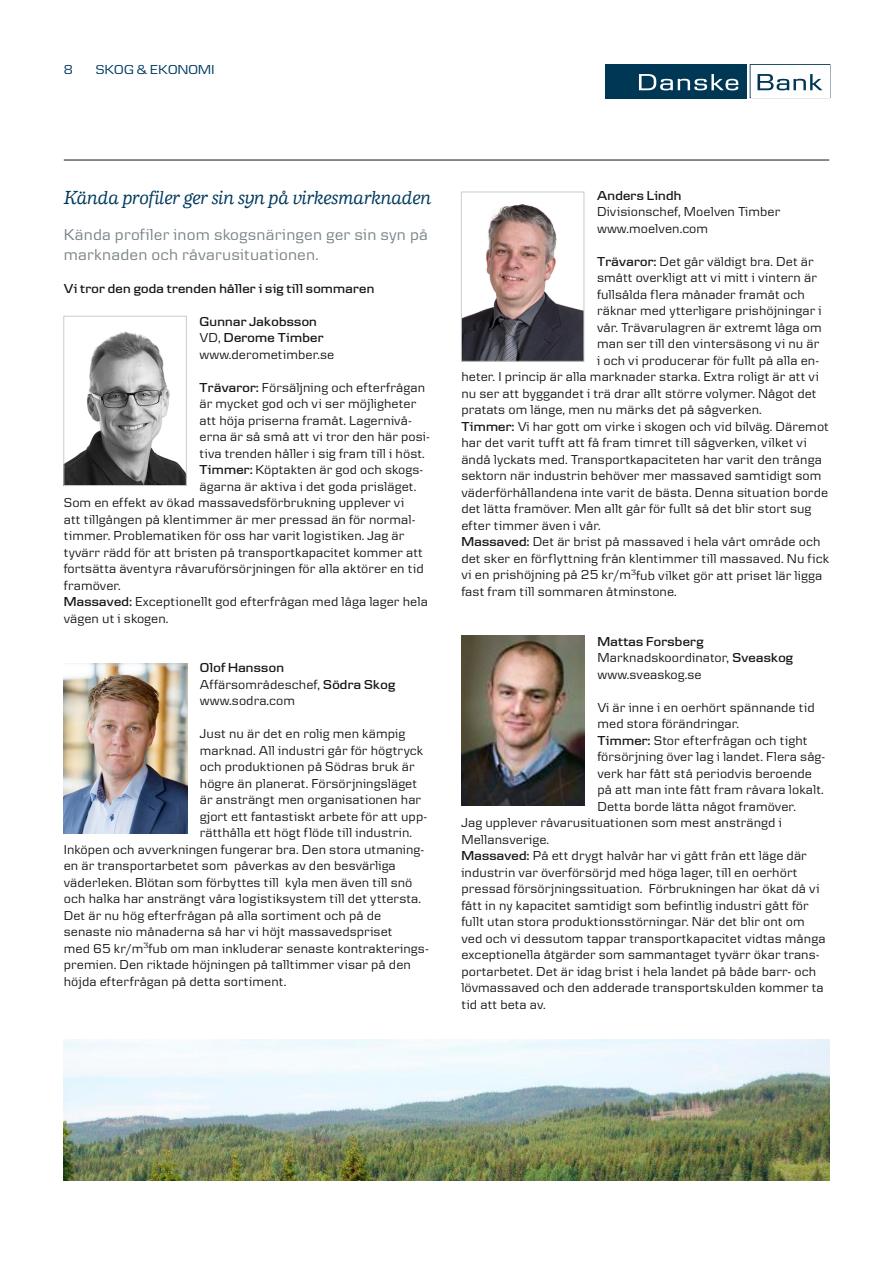
<style>
.page{position:relative;width:893px;height:1263px;background:#fff}
.page>*{position:absolute;margin:0;border:0;box-sizing:border-box;transform-origin:0 0}
.t1{font:italic 500 19.5px "Danske Human";letter-spacing:-.025em;color:#003a60}
.t2{font:16.5px/19.5px "Danske Text";letter-spacing:.01em;color:#798286}
.t3{font:13.5px/16.5px "Danske Text";letter-spacing:.005em;color:#161614}
.t4{font:600 13.5px/16.5px "Danske Headline";letter-spacing:.02em;color:#161614}
.t5{font:13.5px "Danske Headline";letter-spacing:.02em;color:#003a60}
.s1{font-family:"Danske Text";font-weight:400}
.s2{font-family:"Danske Headline";font-weight:600}
</style>
<div class="page">
<hr style="left:64px;top:160px;width:765px;height:1px;background:#161614">
<div style="left:605px;top:64px;width:141px;height:34px;background:#003754"></div>
<svg style="left:639px;top:74px;width:99px;height:16px"></svg>
<svg style="left:750px;top:64px;width:80px;height:34px"></svg>
<img style="left:65px;top:331px;width:120px;height:153px">
<div style="left:63px;top:316px;width:124px;height:170px;border:1px solid #c5cfcc"></div>
<img style="left:64px;top:663px;width:123px;height:170px">
<img style="left:463px;top:204px;width:119px;height:156px">
<div style="left:461px;top:192px;width:123px;height:170px;border:1px solid #c5cfcc"></div>
<img style="left:461px;top:635px;width:124px;height:170px">
<img style="left:64px;top:1040px;width:765px;height:140px">
<p class="t5" style="left:64px;top:61px;width:11px">8</p>
<p class="t5" style="left:96px;top:62px;width:120px">SKOG &amp; EKONOMI</p>
<h1 class="t1" style="left:64px;top:187px;width:369px">Kända profiler ger sin syn på virkesmarknaden</h1>
<p class="t2" style="left:64px;top:225px;width:366px">Kända profiler inom skogsnäringen ger sin syn på marknaden och råvarusituationen.</p>
<p class="t4" style="left:64px;top:280px;width:312px">Vi tror den goda trenden håller i sig till sommaren</p>
<p class="t4" style="left:199px;top:313px;width:125px">Gunnar Jakobsson<br><span class="s1">VD,</span> Derome Timber</p>
<p class="t3" style="left:199px;top:346px;width:136px">www.derometimber.se</p>
<p class="t3" style="left:199px;top:379px;width:227px"><span class="s2">Trävaror:</span> Försäljning och efterfrågan</p>
<p class="t3" style="left:199px;top:395px;width:218px">är mycket god och vi ser möjligheter</p>
<p class="t3" style="left:199px;top:412px;width:214px">att höja priserna framåt. Lagernivå-</p>
<p class="t3" style="left:199px;top:428px;width:232px">erna är så små att vi tror den här posi-</p>
<p class="t3" style="left:199px;top:445px;width:227px">tiva trenden håller i sig fram till i höst.</p>
<p class="t3" style="left:199px;top:461px;width:225px"><span class="s2">Timmer:</span> Köptakten är god och skogs-</p>
<p class="t3" style="left:199px;top:478px;width:218px">ägarna är aktiva i det goda prisläget.</p>
<p class="t3" style="left:64px;top:494px;width:342px">Som en effekt av ökad massavedsförbrukning upplever vi</p>
<p class="t3" style="left:64px;top:511px;width:353px">att tillgången på klentimmer är mer pressad än för normal-</p>
<p class="t3" style="left:64px;top:527px;width:342px">timmer. Problematiken för oss har varit logistiken. Jag är</p>
<p class="t3" style="left:64px;top:544px;width:361px">tyvärr rädd för att bristen på transportkapacitet kommer att</p>
<p class="t3" style="left:64px;top:560px;width:361px">fortsätta äventyra råvaruförsörjningen för alla aktörer en tid</p>
<p class="t3" style="left:64px;top:577px;width:59px">framöver.</p>
<p class="t3" style="left:64px;top:593px;width:366px"><span class="s2">Massaved:</span> Exceptionellt god efterfrågan med låga lager hela</p>
<p class="t3" style="left:64px;top:610px;width:106px">vägen ut i skogen.</p>
<p class="t4" style="left:200px;top:659px;width:86px">Olof Hansson</p>
<p class="t3" style="left:200px;top:676px;width:197px">Affärsområdeschef, <span class="s2">Södra Skog </span>www.sodra.com</p>
<p class="t3" style="left:200px;top:725px;width:207px">Just nu är det en rolig men kämpig</p>
<p class="t3" style="left:200px;top:742px;width:225px">marknad. All industri går för högtryck</p>
<p class="t3" style="left:200px;top:758px;width:216px">och produktionen på Södras bruk är</p>
<p class="t3" style="left:200px;top:775px;width:219px">högre än planerat. Försörjningsläget</p>
<p class="t3" style="left:200px;top:791px;width:223px">är ansträngt men organisationen har</p>
<p class="t3" style="left:200px;top:808px;width:229px">gjort ett fantastiskt arbete för att upp-</p>
<p class="t3" style="left:200px;top:824px;width:214px">rätthålla ett högt flöde till industrin.</p>
<p class="t3" style="left:64px;top:841px;width:362px">Inköpen och avverkningen fungerar bra. Den stora utmaning-</p>
<p class="t3" style="left:64px;top:857px;width:334px">en är transportarbetet som påverkas av den besvärliga</p>
<p class="t3" style="left:64px;top:874px;width:350px">väderleken. Blötan som förbyttes till kyla men även till snö</p>
<p class="t3" style="left:64px;top:890px;width:359px">och halka har ansträngt våra logistiksystem till det yttersta.</p>
<p class="t3" style="left:64px;top:907px;width:319px">Det är nu hög efterfrågan på alla sortiment och på de</p>
<p class="t3" style="left:64px;top:923px;width:330px">senaste nio månaderna så har vi höjt massavedspriset</p>
<p class="t3" style="left:64px;top:940px;width:366px">med 65 kr/m<sup>3</sup>fub om man inkluderar senaste kontrakterings-</p>
<p class="t3" style="left:64px;top:956px;width:349px">premien. Den riktade höjningen på talltimmer visar på den</p>
<p class="t3" style="left:64px;top:973px;width:224px">höjda efterfrågan på detta sortiment.</p>
<p class="t4" style="left:597px;top:187px;width:86px">Anders Lindh</p>
<p class="t3" style="left:597px;top:203px;width:185px">Divisionschef, Moelven Timber www.moelven.com</p>
<p class="t3" style="left:597px;top:253px;width:218px"><span class="s2">Trävaror:</span> Det går väldigt bra. Det är</p>
<p class="t3" style="left:597px;top:269px;width:221px">smått overkligt att vi mitt i vintern är</p>
<p class="t3" style="left:597px;top:286px;width:209px">fullsålda flera månader framåt och</p>
<p class="t3" style="left:597px;top:302px;width:226px">räknar med ytterligare prishöjningar i</p>
<p class="t3" style="left:597px;top:319px;width:226px">vår. Trävarulagren är extremt låga om</p>
<p class="t3" style="left:597px;top:335px;width:224px">man ser till den vintersäsong vi nu är</p>
<p class="t3" style="left:597px;top:352px;width:224px">i och vi producerar för fullt på alla en-</p>
<p class="t3" style="left:461px;top:368px;width:359px">heter. I princip är alla marknader starka. Extra roligt är att vi</p>
<p class="t3" style="left:461px;top:385px;width:357px">nu ser att byggandet i trä drar allt större volymer. Något det</p>
<p class="t3" style="left:461px;top:401px;width:302px">pratats om länge, men nu märks det på sågverken.</p>
<p class="t3" style="left:461px;top:418px;width:369px"><span class="s2">Timmer:</span> Vi har gott om virke i skogen och vid bilväg. Däremot</p>
<p class="t3" style="left:461px;top:434px;width:347px">har det varit tufft att få fram timret till sågverken, vilket vi</p>
<p class="t3" style="left:461px;top:451px;width:362px">ändå lyckats med. Transportkapaciteten har varit den trånga</p>
<p class="t3" style="left:461px;top:467px;width:361px">sektorn när industrin behöver mer massaved samtidigt som</p>
<p class="t3" style="left:461px;top:484px;width:368px">väderförhållandena inte varit de bästa. Denna situation borde</p>
<p class="t3" style="left:461px;top:500px;width:352px">det lätta framöver. Men allt går för fullt så det blir stort sug</p>
<p class="t3" style="left:461px;top:517px;width:141px">efter timmer även i vår.</p>
<p class="t3" style="left:461px;top:533px;width:361px"><span class="s2">Massaved:</span> Det är brist på massaved i hela vårt område och</p>
<p class="t3" style="left:461px;top:550px;width:369px">det sker en förflyttning från klentimmer till massaved. Nu fick</p>
<p class="t3" style="left:461px;top:566px;width:362px">vi en prishöjning på 25 kr/m<sup>3</sup>fub vilket gör att priset lär ligga</p>
<p class="t3" style="left:461px;top:583px;width:217px">fast fram till sommaren åtminstone.</p>
<p class="t4" style="left:597px;top:632px;width:108px">Mattas Forsberg</p>
<p class="t3" style="left:597px;top:649px;width:197px">Marknadskoordinator, <span class="s2">Sveaskog </span>www.sveaskog.se</p>
<p class="t3" style="left:597px;top:698px;width:219px">Vi är inne i en oerhört spännande tid</p>
<p class="t3" style="left:597px;top:715px;width:143px">med stora förändringar.</p>
<p class="t3" style="left:597px;top:731px;width:212px"><span class="s2">Timmer:</span> Stor efterfrågan och tight</p>
<p class="t3" style="left:597px;top:748px;width:229px">försörjning över lag i landet. Flera såg-</p>
<p class="t3" style="left:597px;top:764px;width:216px">verk har fått stå periodvis beroende</p>
<p class="t3" style="left:597px;top:781px;width:228px">på att man inte fått fram råvara lokalt.</p>
<p class="t3" style="left:597px;top:797px;width:200px">Detta borde lätta något framöver.</p>
<p class="t3" style="left:461px;top:814px;width:322px">Jag upplever råvarusituationen som mest ansträngd i</p>
<p class="t3" style="left:461px;top:830px;width:89px">Mellansverige.</p>
<p class="t3" style="left:461px;top:847px;width:347px"><span class="s2">Massaved:</span> På ett drygt halvår har vi gått från ett läge där</p>
<p class="t3" style="left:461px;top:863px;width:338px">industrin var överförsörjd med höga lager, till en oerhört</p>
<p class="t3" style="left:461px;top:880px;width:360px">pressad försörjningssituation. Förbrukningen har ökat då vi</p>
<p class="t3" style="left:461px;top:896px;width:349px">fått in ny kapacitet samtidigt som befintlig industri gått för</p>
<p class="t3" style="left:461px;top:913px;width:345px">fullt utan stora produktionsstörningar. När det blir ont om</p>
<p class="t3" style="left:461px;top:929px;width:366px">ved och vi dessutom tappar transportkapacitet vidtas många</p>
<p class="t3" style="left:461px;top:946px;width:360px">exceptionella åtgärder som sammantaget tyvärr ökar trans-</p>
<p class="t3" style="left:461px;top:962px;width:356px">portarbetet. Det är idag brist i hela landet på både barr- och</p>
<p class="t3" style="left:461px;top:979px;width:364px">lövmassaved och den adderade transportskulden kommer ta</p>
<p class="t3" style="left:461px;top:995px;width:86px">tid att beta av.</p>
</div>
